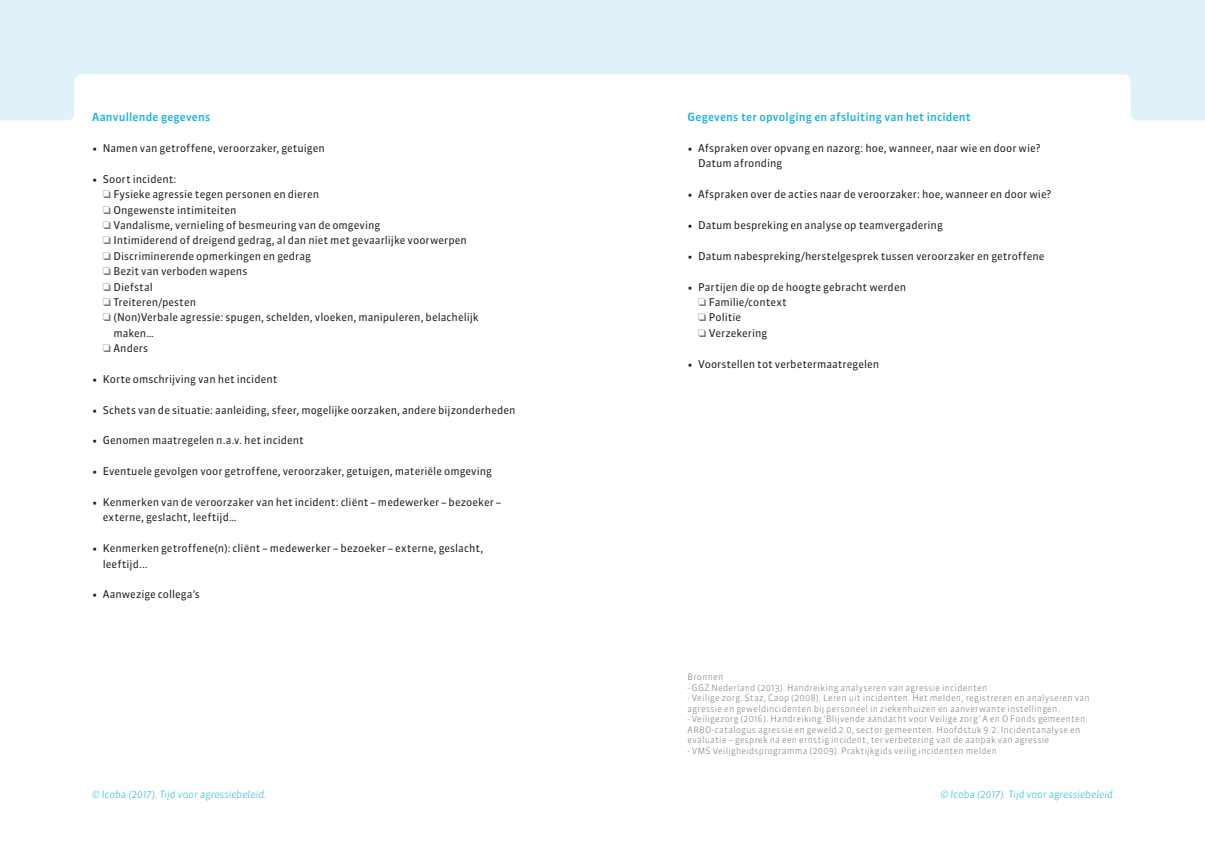
<style>
.page{position:relative;width:1205px;height:851px;background:#fff}
.page>*{position:absolute;margin:0;border:0;box-sizing:border-box;transform-origin:0 0}
.t1{font:500 11.25px "Sanuk";letter-spacing:.015em;color:#1ab3e0}
.t2{font:10.62px/15.4px "Sanuk";letter-spacing:.005em;color:#231f20}
.t3{font:italic 300 10px "Sanuk";color:#1ab3e0}
.t4{font:300 8.75px/10.5px "Sanuk";letter-spacing:.025em;color:#76787b}
.s1{color:#76787b}
</style>
<div class="page">
<div style="left:602px;top:0;width:539px;height:103px;background:#e0f1f9"></div>
<div style="left:55px;top:0;width:547px;height:103px;background:#e0f1f9"></div>
<div style="left:1130px;top:0;width:75px;height:120px;background:#e0f1f9"></div>
<div style="left:0;top:0;width:74px;height:120px;background:#e0f1f9"></div>
<div style="left:74px;top:74px;width:1056px;height:85px;background:#fff;border-radius:7px"></div>
<p class="t1" style="left:92px;top:110px;width:120px">Aanvullende gegevens</p>
<p class="t2" style="left:92px;top:140px;width:234px">• Namen van getroffene, veroorzaker, getuigen</p>
<p class="t2" style="left:92px;top:171px;width:86px">• Soort incident:</p>
<p class="t2" style="left:103px;top:187px;width:218px"><span class="s1">❏</span> Fysieke agressie tegen personen en dieren</p>
<p class="t2" style="left:103px;top:202px;width:135px"><span class="s1">❏</span> Ongewenste intimiteiten</p>
<p class="t2" style="left:103px;top:217px;width:279px"><span class="s1">❏</span> Vandalisme, vernieling of besmeuring van de omgeving</p>
<p class="t2" style="left:103px;top:233px;width:366px"><span class="s1">❏</span> Intimiderend of dreigend gedrag, al dan niet met gevaarlijke voorwerpen</p>
<p class="t2" style="left:103px;top:248px;width:210px"><span class="s1">❏</span> Discriminerende opmerkingen en gedrag</p>
<p class="t2" style="left:103px;top:263px;width:146px"><span class="s1">❏</span> Bezit van verboden wapens</p>
<p class="t2" style="left:103px;top:279px;width:52px"><span class="s1">❏</span> Diefstal</p>
<p class="t2" style="left:103px;top:294px;width:95px"><span class="s1">❏</span> Treiteren/pesten</p>
<p class="t2" style="left:103px;top:310px;width:377px"><span class="s1">❏</span> (Non)Verbale agressie: spugen, schelden, vloeken, manipuleren, belachelijk</p>
<p class="t2" style="left:113px;top:325px;width:42px">maken…</p>
<p class="t2" style="left:103px;top:340px;width:47px"><span class="s1">❏</span> Anders</p>
<p class="t2" style="left:92px;top:371px;width:187px">• Korte omschrijving van het incident</p>
<p class="t2" style="left:92px;top:402px;width:425px">• Schets van de situatie: aanleiding, sfeer, mogelijke oorzaken, andere bijzonderheden</p>
<p class="t2" style="left:92px;top:433px;width:213px">• Genomen maatregelen n.a.v. het incident</p>
<p class="t2" style="left:92px;top:463px;width:401px">• Eventuele gevolgen voor getroffene, veroorzaker, getuigen, materiële omgeving</p>
<p class="t2" style="left:103px;top:494px;width:400px;text-indent:-11px">• Kenmerken van de veroorzaker van het incident: cliënt – medewerker – bezoeker – externe, geslacht, leeftijd…</p>
<p class="t2" style="left:103px;top:540px;width:382px;text-indent:-11px">• Kenmerken getroffene(n): cliënt – medewerker – bezoeker – externe, geslacht, leeftijd...</p>
<p class="t2" style="left:92px;top:586px;width:109px">• Aanwezige collega’s</p>
<p class="t1" style="left:687px;top:110px;width:285px">Gegevens ter opvolging en afsluiting van het incident</p>
<p class="t2" style="left:698px;top:140px;width:344px;text-indent:-11px">• Afspraken over opvang en nazorg: hoe, wanneer, naar wie en door wie?<br>Datum afronding</p>
<p class="t2" style="left:687px;top:187px;width:365px">• Afspraken over de acties naar de veroorzaker: hoe, wanneer en door wie?</p>
<p class="t2" style="left:687px;top:217px;width:257px">• Datum bespreking en analyse op teamvergadering</p>
<p class="t2" style="left:687px;top:248px;width:358px">• Datum nabespreking/herstelgesprek tussen veroorzaker en getroffene</p>
<p class="t2" style="left:698px;top:279px;width:209px;text-indent:-11px">• Partijen die op de hoogte gebracht werden <span class="s1">❏</span> Familie/context<br><span class="s1">❏</span> Politie<br><span class="s1">❏</span> Verzekering</p>
<p class="t2" style="left:687px;top:356px;width:193px">• Voorstellen tot verbetermaatregelen</p>
<p class="t4" style="left:687px;top:671px;width:37px">Bronnen</p>
<p class="t4" style="left:687px;top:682px;width:301px">- GGZ Nederland (2013). Handreiking analyseren van agressie incidenten</p>
<p class="t4" style="left:687px;top:692px;width:404px">- Veilige zorg. Staz, Caop (2008). Leren uit incidenten. Het melden, registreren en analyseren van agressie en geweldincidenten bij personeel in ziekenhuizen en aanverwante instellingen.</p>
<p class="t4" style="left:687px;top:713px;width:402px">- Veiligezorg (2016). Handreiking ‘Blijvende aandacht voor Veilige zorg’ A en O Fonds gemeenten.<br>ARBO-catalogus agressie en geweld 2.0, sector gemeenten. Hoofdstuk 9.2. Incidentanalyse en evaluatie – gesprek na een ernstig incident, ter verbetering van de aanpak van agressie</p>
<p class="t4" style="left:687px;top:745px;width:311px">- VMS Veiligheidsprogramma (2009). Praktijkgids veilig incidenten melden</p>
<p class="t3" style="left:92px;top:787px;width:176px">© Icoba (2017). Tijd voor agressiebeleid.</p>
<p class="t3" style="left:941px;top:787px;width:176px">© Icoba (2017). Tijd voor agressiebeleid.</p>
</div>
